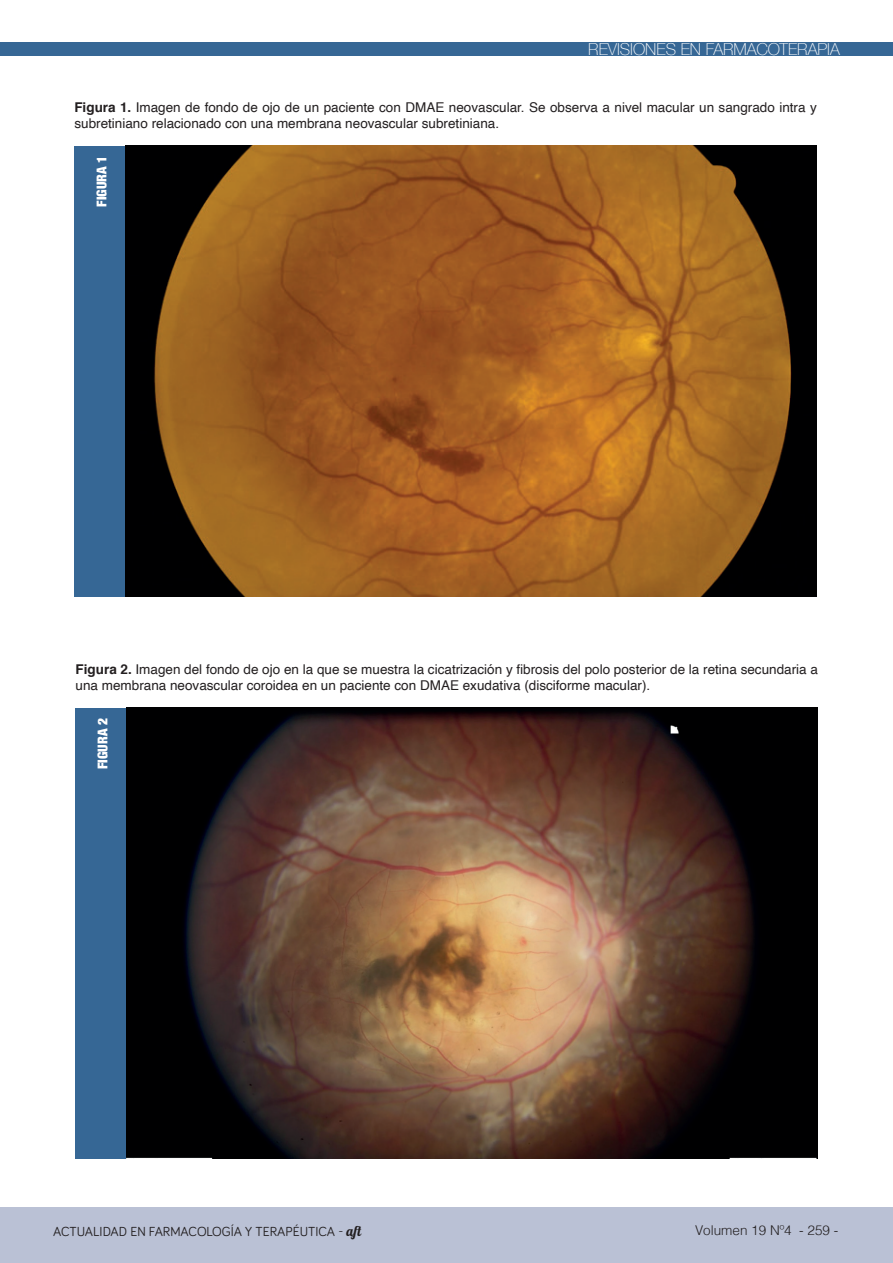
<style>
.page{position:relative;width:893px;height:1263px;background:#fff}
.page>*{position:absolute;margin:0;border:0;box-sizing:border-box;transform-origin:0 0}
.t1{font:100 16.5px "Helvetica Neue";color:#fff}
.t2{font:13.5px/16.2px "Helvetica";color:#231f20}
.t3{font:13.5px "Bariol";color:#231f20}
.t4{font:300 13.5px "Helvetica";color:#231f20}
.t5{font:900 condensed 13.5px "Helvetica Neue";color:#fff}
.s1{font-weight:700}
.s2{font-family:"Lobster 1.4"}
</style>
<div class="page">
<div style="left:0;top:1207px;width:893px;height:56px;background:#bac1d5"></div>
<div style="left:0;top:42px;width:893px;height:13px;background:#366795"></div>
<div style="left:74px;top:146px;width:51px;height:450px;background:#366795"></div>
<img style="left:125px;top:146px;width:692px;height:450px">
<div style="left:76px;top:708px;width:51px;height:451px;background:#366795"></div>
<img style="left:127px;top:708px;width:691px;height:451px">
<p class="t1" style="left:588px;top:37px;width:253px">REVISIONES EN FARMACOTERAPIA</p>
<p class="t2" style="left:74px;top:99px;width:744px"><span class="s1">Figura 1.</span> Imagen de fondo de ojo de un paciente con DMAE neovascular. Se observa a nivel macular un sangrado intra y subretiniano relacionado con una membrana neovascular subretiniana.</p>
<p class="t5" style="left:91px;top:207px;width:52px;rotate:-90deg">FIGURA 1</p>
<p class="t2" style="left:76px;top:661px;width:744px"><span class="s1">Figura 2.</span> Imagen del fondo de ojo en la que se muestra la cicatrización y fibrosis del polo posterior de la retina secundaria a una membrana neovascular coroidea en un paciente con DMAE exudativa (disciforme macular).</p>
<p class="t5" style="left:92px;top:769px;width:52px;rotate:-90deg">FIGURA 2</p>
<p class="t3" style="left:53px;top:1222px;width:313px">ACTUALIDAD EN FARMACOLOGÍA Y TERAPÉUTICA - <span class="s2">aft</span></p>
<p class="t4" style="left:695px;top:1218px;width:145px">Volumen 19 Nº4 - 259 -</p>
</div>
